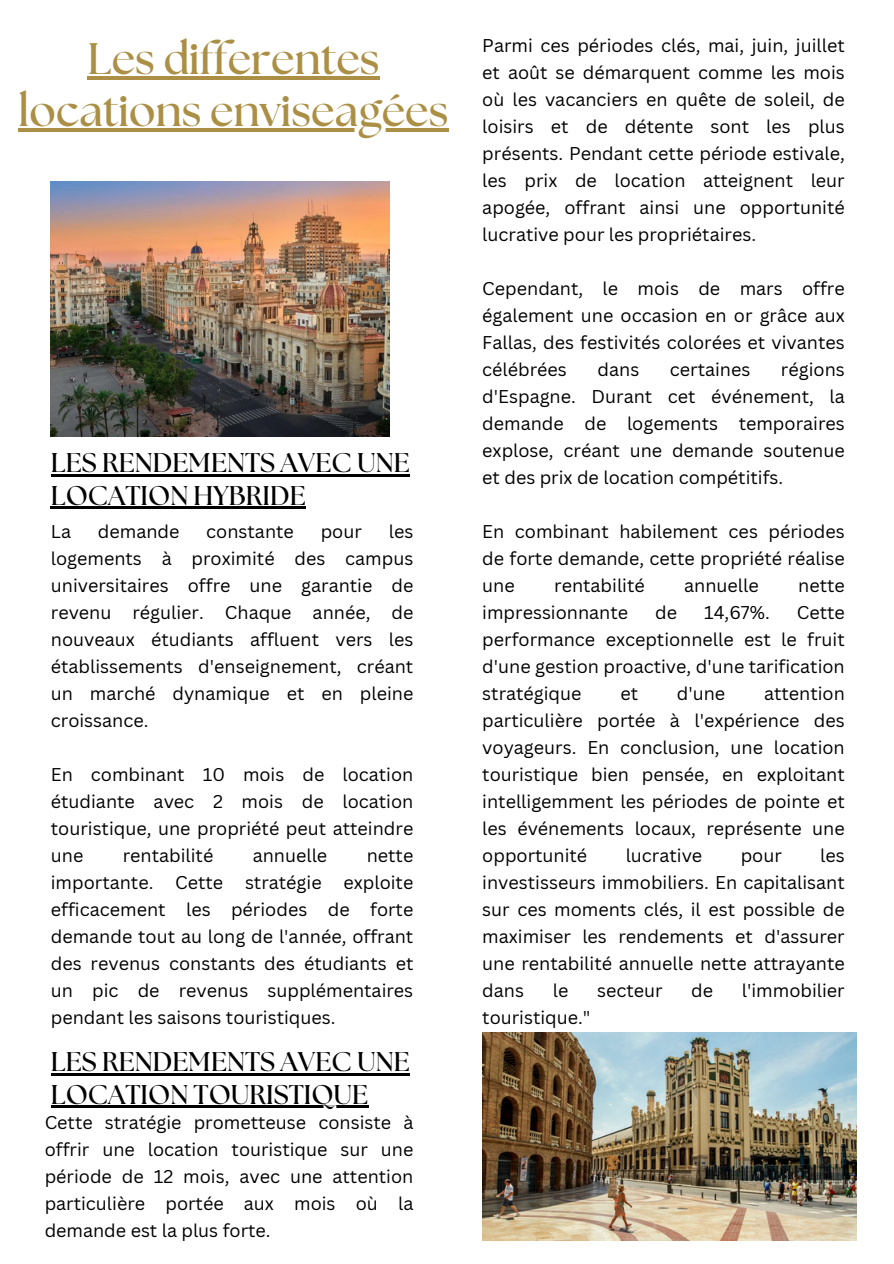
<style>
.page{position:relative;width:894px;height:1264px;background:#fff}
.page>*{position:absolute;margin:0;border:0;box-sizing:border-box;transform-origin:0 0}
.t1{font:700 44.1px "The Seasons";color:#ab8f45}
.t2{font:700 27px/32.7px "The Seasons";color:#000}
.t3{font:18px/27px "Canva Sans";color:#000;text-align:justify}
</style>
<div class="page">
<img style="left:51px;top:182px;width:338px;height:254px">
<img style="left:482px;top:1032px;width:373px;height:208px">
<hr style="left:87px;top:77px;width:292px;height:3px;background:#ab8f45">
<hr style="left:19px;top:128px;width:429px;height:4px;background:#ab8f45">
<hr style="left:51px;top:474px;width:358px;height:2px;background:#000">
<hr style="left:51px;top:507px;width:255px;height:2px;background:#000">
<hr style="left:51px;top:1073px;width:358px;height:2px;background:#000">
<hr style="left:51px;top:1105px;width:317px;height:3px;background:#000">
<h1 class="t1" style="left:87px;top:39px;width:293px">Les differentes</h1>
<h2 class="t1" style="left:19px;top:91px;width:431px">locations enviseagées</h2>
<p class="t2" style="left:51px;top:447px;width:360px">LES RENDEMENTS AVEC UNE<br>LOCATION HYBRIDE</p>
<p class="t3" style="left:51px;top:517px;width:22px">La</p>
<p class="t3" style="left:98px;top:517px;width:83px">demande</p>
<p class="t3" style="left:206px;top:517px;width:89px">constante</p>
<p class="t3" style="left:320px;top:517px;width:43px">pour</p>
<p class="t3" style="left:51px;top:517px;width:364px;text-indent:338px">les logements à proximité des campus universitaires offre une garantie de revenu régulier. Chaque année, de nouveaux étudiants affluent vers les établissements d'enseignement, créant un marché dynamique et en pleine croissance.</p>
<h2 class="t3" style="left:51px;top:760px;width:364px">En combinant 10 mois de location étudiante avec 2 mois de location touristique, une propriété peut atteindre une</h2>
<h2 class="t3" style="left:123px;top:841px;width:92px">rentabilité</h2>
<h2 class="t3" style="left:253px;top:841px;width:76px">annuelle</h2>
<h2 class="t3" style="left:51px;top:841px;width:364px;text-indent:316px">nette importante. Cette stratégie exploite efficacement les périodes de forte demande tout au long de l'année, offrant des revenus constants des étudiants et un pic de revenus supplémentaires pendant les saisons touristiques.</h2>
<p class="t2" style="left:51px;top:1046px;width:360px">LES RENDEMENTS AVEC UNE<br>LOCATION TOURISTIQUE</p>
<p class="t3" style="left:45px;top:1108px;width:370px">Cette stratégie prometteuse consiste à offrir une location touristique sur une période de 12 mois, avec une attention particulière portée aux mois où la demande est la plus forte.</p>
<p class="t3" style="left:482px;top:31px;width:364px">Parmi ces périodes clés, mai, juin, juillet et août se démarquent comme les mois où les vacanciers en quête de soleil, de loisirs et de détente sont les plus présents. Pendant cette période estivale, les prix de location atteignent leur apogée, offrant ainsi une opportunité lucrative pour les propriétaires.</p>
<p class="t3" style="left:482px;top:274px;width:364px">Cependant, le mois de mars offre également une occasion en or grâce aux Fallas, des festivités colorées et vivantes célébrées</p>
<p class="t3" style="left:482px;top:355px;width:364px;text-indent:298px">régions d'Espagne. Durant cet événement, la demande de logements temporaires explose, créant une demande soutenue et des prix de location compétitifs.</p>
<p class="t3" style="left:482px;top:517px;width:364px">En combinant habilement ces périodes de forte demande, cette propriété réalise une</p>
<p class="t3" style="left:597px;top:355px;width:43px">dans</p>
<p class="t3" style="left:669px;top:355px;width:82px">certaines</p>
<p class="t3" style="left:554px;top:571px;width:92px">rentabilité</p>
<p class="t3" style="left:684px;top:571px;width:76px">annuelle</p>
<p class="t3" style="left:798px;top:571px;width:48px">nette</p>
<p class="t3" style="left:482px;top:598px;width:147px">impressionnante</p>
<p class="t3" style="left:655px;top:598px;width:23px">de</p>
<p class="t3" style="left:704px;top:598px;width:67px">14,67%.</p>
<p class="t3" style="left:482px;top:598px;width:364px;text-indent:314px">Cette performance exceptionnelle est le fruit d'une gestion proactive, d'une tarification stratégique</p>
<p class="t3" style="left:482px;top:679px;width:364px;text-indent:281px">attention particulière portée à l'expérience des voyageurs. En conclusion, une location touristique bien pensée, en exploitant intelligemment les périodes de pointe et les événements locaux, représente une opportunité</p>
<p class="t3" style="left:620px;top:679px;width:19px">et</p>
<p class="t3" style="left:676px;top:679px;width:50px">d'une</p>
<p class="t3" style="left:482px;top:841px;width:364px;text-indent:338px">les investisseurs immobiliers. En capitalisant sur ces moments clés, il est possible de maximiser les rendements et d'assurer une rentabilité annuelle nette attrayante dans</p>
<p class="t3" style="left:625px;top:841px;width:78px">lucrative</p>
<p class="t3" style="left:740px;top:841px;width:43px">pour</p>
<p class="t3" style="left:552px;top:976px;width:17px">le</p>
<p class="t3" style="left:597px;top:976px;width:67px">secteur</p>
<p class="t3" style="left:691px;top:976px;width:23px">de</p>
<p class="t3" style="left:741px;top:976px;width:104px">l'immobilier</p>
<p class="t3" style="left:482px;top:1003px;width:110px">touristique."</p>
</div>
